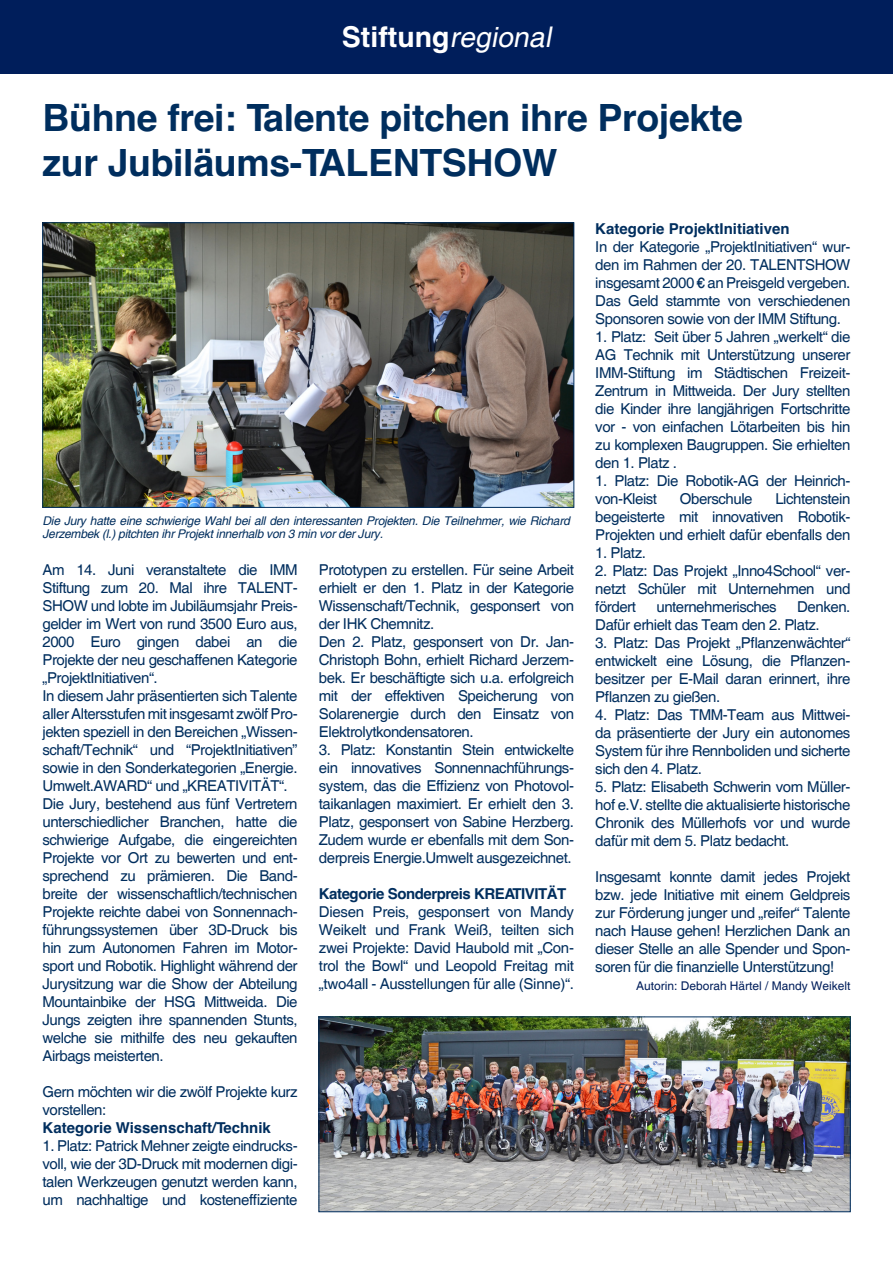
<style>
.page{position:relative;width:893px;height:1263px;background:#fff}
.page>*{position:absolute;margin:0;border:0;box-sizing:border-box;transform-origin:0 0}
.t1{font:700 37.5px "Helvetica";letter-spacing:-.01em;color:#002e5e}
.t2{font:700 28.5px "Helvetica";color:#fff}
.t3{font:15px/18px "Helvetica";letter-spacing:-.03em;color:#002e5e;text-align:justify}
.t4{font:700 15px "Helvetica";color:#002e5e}
.t5{font:700 15px "Helvetica";letter-spacing:-.03em;color:#002e5e}
.t6{font:italic 12px/13.5px "Helvetica";letter-spacing:-.02em;color:#002e5e}
.t7{font:12px "Helvetica";color:#001e5b}
.s1{font-weight:400;font-style:italic}
</style>
<div class="page">
<div style="left:0;top:0;width:893px;height:73px;background:#001e5b"></div>
<img style="left:45px;top:225px;width:527px;height:281px">
<div style="left:43px;top:223px;width:531px;height:285px;border:1px solid #002e5e"></div>
<img style="left:321px;top:1019px;width:527px;height:191px">
<div style="left:319px;top:1017px;width:531px;height:195px;border:1px solid #002e5e"></div>
<p class="t2" style="left:342px;top:14px;width:217px">Stiftung<span class="s1">regional</span></p>
<p class="t1" style="left:43px;top:88px;width:702px">Bühne frei: Talente pitchen ihre Projekte</p>
<p class="t1" style="left:43px;top:133px;width:516px">zur Jubiläums-TALENTSHOW</p>
<p class="t6" style="left:43px;top:514px;width:529px">Die Jury hatte eine schwierige Wahl bei all den interessanten Projekten. Die Teilnehmer, wie Richard<br>Jerzembek (l.) pitchten ihr Projekt innerhalb von 3 min vor der Jury.</p>
<p class="t3" style="left:43px;top:561px;width:257px">Am 14. Juni veranstaltete die IMM Stiftung zum 20. Mal ihre TALENT-SHOW und lobte im Jubiläumsjahr Preis&shy;gelder im Wert von rund 3500 Euro aus, 2000 Euro gingen dabei an die Projekte der neu geschaffenen Kategorie „ProjektInitiativen“.</p>
<p class="t3" style="left:43px;top:687px;width:257px">In diesem Jahr präsentierten sich Talente aller Altersstufen mit insgesamt zwölf Pro&shy;jekten speziell in den Bereichen „Wissen&shy;schaft/Technik“ und “ProjektInitiativen” sowie in den Sonderkategorien „Energie.<br>Umwelt.AWARD“ und „KREATIVITÄT“.</p>
<p class="t3" style="left:43px;top:795px;width:257px">Die Jury, bestehend aus fünf Vertretern unterschiedlicher Branchen, hatte die schwierige Aufgabe, die eingereichten Projekte vor Ort zu bewerten und ent&shy;sprechend zu prämieren. Die Band&shy;breite der wissenschaftlich/technischen Projekte reichte dabei von Sonnennach&shy;führungssystemen über 3D-Druck bis hin zum Autonomen Fahren im Motor&shy;sport und Robotik. Highlight während der Jurysitzung war die Show der Abteilung Mountainbike der HSG Mittweida. Die Jungs zeigten ihre spannenden Stunts, welche sie mithilfe des neu gekauften Airbags meisterten.</p>
<p class="t3" style="left:43px;top:1083px;width:257px">Gern möchten wir die zwölf Projekte kurz vorstellen:</p>
<p class="t4" style="left:43px;top:1116px;width:230px">Kategorie Wissenschaft/Technik</p>
<p class="t3" style="left:43px;top:1137px;width:257px">1. Platz: Patrick Mehner zeigte eindrucks&shy;voll, wie der 3D-Druck mit modernen digi&shy;talen Werkzeugen genutzt werden kann, um nachhaltige und kosteneffiziente</p>
<p class="t3" style="left:319px;top:561px;width:257px">Prototypen zu erstellen. Für seine Arbeit erhielt er den 1. Platz in der Kategorie Wissenschaft/Technik, gesponsert von der IHK Chemnitz.</p>
<p class="t3" style="left:319px;top:633px;width:257px">Den 2. Platz, gesponsert von Dr. Jan-Christoph Bohn, erhielt Richard Jerzem&shy;bek. Er beschäftigte sich u.a. erfolgreich mit der effektiven Speicherung von Solarenergie durch den Einsatz von Elektrolytkondensatoren.</p>
<p class="t3" style="left:319px;top:741px;width:257px">3. Platz: Konstantin Stein entwickelte ein innovatives Sonnennachführungs&shy;system, das die Effizienz von Photovol&shy;taikanlagen maximiert. Er erhielt den 3.<br>Platz, gesponsert von Sabine Herzberg.<br>Zudem wurde er ebenfalls mit dem Son&shy;derpreis Energie.Umwelt ausgezeichnet.</p>
<p class="t5" style="left:319px;top:882px;width:249px">Kategorie Sonderpreis KREATIVITÄT</p>
<p class="t3" style="left:319px;top:903px;width:257px">Diesen Preis, gesponsert von Mandy Weikelt und Frank Weiß, teilten sich zwei Projekte: David Haubold mit „Con&shy;trol the Bowl“ und Leopold Freitag mit „two4all - Ausstellungen für alle (Sinne)“.</p>
<p class="t4" style="left:595px;top:216px;width:196px">Kategorie ProjektInitiativen</p>
<p class="t3" style="left:595px;top:238px;width:257px">In der Kategorie „ProjektInitiativen“ wur&shy;den im Rahmen der 20. TALENTSHOW insgesamt 2000 € an Preisgeld vergeben.<br>Das Geld stammte von verschiedenen Sponsoren sowie von der IMM Stiftung.</p>
<p class="t3" style="left:595px;top:328px;width:257px">1. Platz: Seit über 5 Jahren „werkelt“ die AG Technik mit Unterstützung unserer IMM-Stiftung im Städtischen Freizeit-Zentrum in Mittweida. Der Jury stellten die Kinder ihre langjährigen Fortschritte vor - von einfachen Lötarbeiten bis hin zu komplexen Baugruppen. Sie erhielten den 1. Platz .</p>
<p class="t3" style="left:595px;top:472px;width:257px">1. Platz: Die Robotik-AG der Heinrich&shy;von-Kleist</p>
<p class="t3" style="left:680px;top:490px;width:74px">Oberschule</p>
<p class="t3" style="left:595px;top:490px;width:257px;text-indent:180px">Lichtenstein begeisterte mit innovativen Robotik-Projekten und erhielt dafür ebenfalls den</p>
<p class="t3" style="left:595px;top:544px;width:52px">1. Platz.</p>
<p class="t3" style="left:595px;top:562px;width:257px">2. Platz: Das Projekt „Inno4School“ ver&shy;netzt Schüler mit Unternehmen und fördert</p>
<p class="t3" style="left:595px;top:598px;width:257px;text-indent:202px">Denken.<br>Dafür erhielt das Team den 2. Platz.</p>
<p class="t3" style="left:595px;top:634px;width:257px">3. Platz: Das Projekt „Pflanzenwächter“ entwickelt eine Lösung, die Pflanzen&shy;besitzer per E-Mail daran erinnert, ihre Pflanzen zu gießen.</p>
<p class="t3" style="left:595px;top:706px;width:257px">4. Platz: Das TMM-Team aus Mittwei&shy;da präsentierte der Jury ein autonomes System für ihre Rennboliden und sicherte sich den 4. Platz.</p>
<p class="t3" style="left:595px;top:778px;width:257px">5. Platz: Elisabeth Schwerin vom Müller&shy;hof e.V. stellte die aktualisierte historische Chronik des Müllerhofs vor und wurde dafür mit dem 5. Platz bedacht.</p>
<p class="t3" style="left:595px;top:868px;width:257px">Insgesamt konnte damit jedes Projekt bzw. jede Initiative mit einem Geldpreis zur Förderung junger und „reifer“ Talente nach Hause gehen! Herzlichen Dank an dieser Stelle an alle Spender und Spon&shy;soren für die finanzielle Unterstützung!</p>
<p class="t7" style="left:636px;top:979px;width:216px">Autorin: Deborah Härtel / Mandy Weikelt</p>
<p class="t3" style="left:656px;top:598px;width:122px">unternehmerisches</p>
</div>
